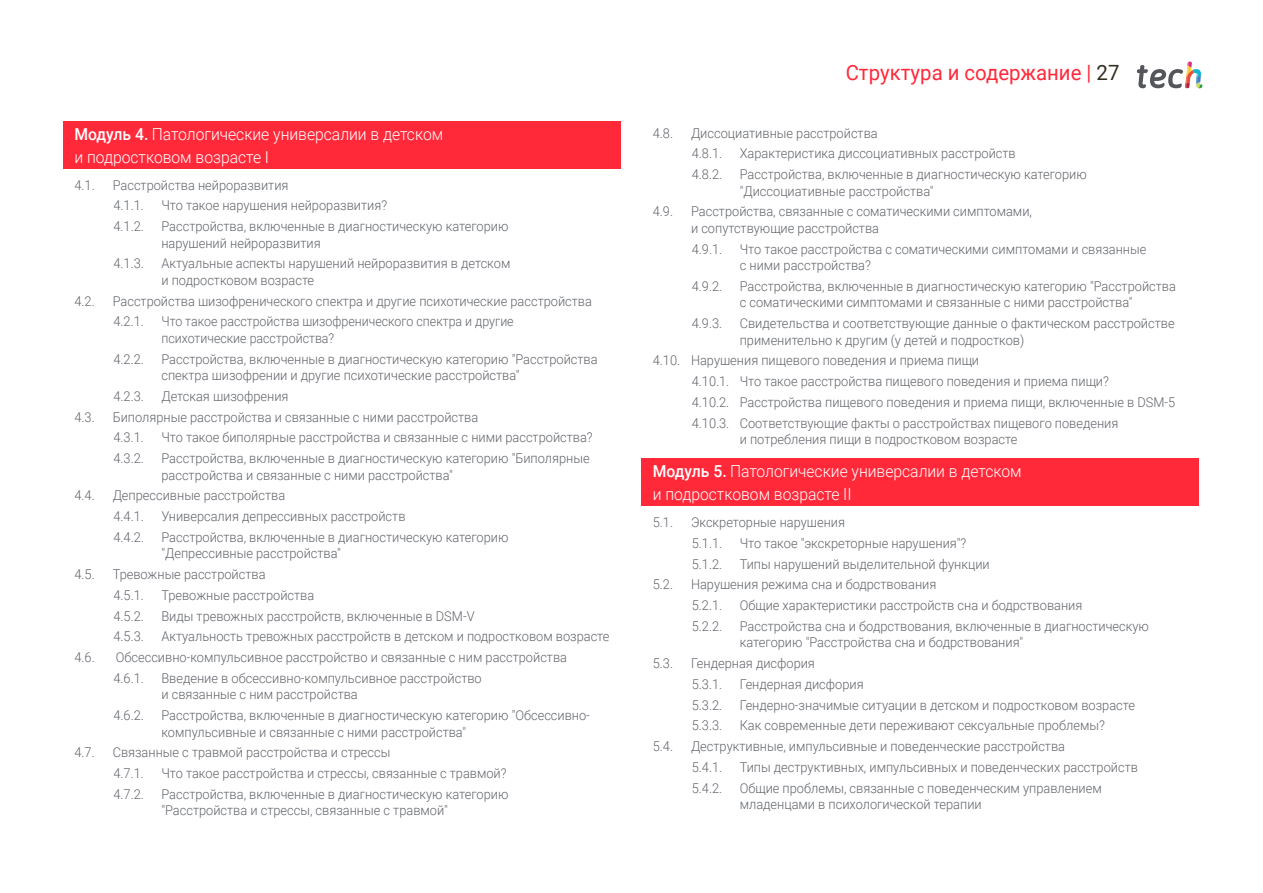
<style>
.page{position:relative;width:1263px;height:893px;background:#fff}
.page>*{position:absolute;margin:0;border:0;box-sizing:border-box;transform-origin:0 0}
.t1{font:21px "Roboto";color:#ff293a}
.t2{font:300 16.5px/22.5px "Roboto";color:#fff;scale:.95 1}
.t3{font:300 13.5px/20.7px "Roboto";color:#61646a;scale:.95 1}
.t4{font:300 13.5px/16.5px "Roboto";color:#61646a;scale:.92 1}
.s1{font-weight:500}
.s2{color:#312e20}
</style>
<div class="page">
<div style="left:63px;top:121px;width:558px;height:48px;background:#ff293a"></div>
<div style="left:642px;top:459px;width:557px;height:47px;background:#ff293a"></div>
<svg style="left:1137px;top:62px;width:65px;height:27px"></svg>
<p class="t2" style="left:74px;top:122px;width:390px"><span class="s1">Модуль 4.</span> Патологические универсалии в детском и подростковом возрасте I</p>
<p class="t3" style="left:74px;top:174px;width:23px">4.1.</p>
<p class="t3" style="left:113px;top:174px;width:187px">Расстройства нейроразвития<br>4.1.1.</p>
<p class="t3" style="left:161px;top:195px;width:239px">Что такое нарушения нейроразвития?</p>
<p class="t3" style="left:113px;top:215px;width:34px">4.1.2.</p>
<p class="t3" style="left:161px;top:218px;width:367px;line-height:16.5px">Расстройства, включенные в диагностическую категорию нарушений нейроразвития</p>
<p class="t3" style="left:113px;top:253px;width:34px">4.1.3.</p>
<p class="t3" style="left:161px;top:255px;width:369px;line-height:16.5px">Актуальные аспекты нарушений нейроразвития в детском и подростковом возрасте</p>
<p class="t3" style="left:74px;top:290px;width:23px">4.2.</p>
<p class="t3" style="left:113px;top:290px;width:506px">Расстройства шизофренического спектра и другие психотические расстройства<br>4.2.1.</p>
<p class="t4" style="left:161px;top:313px;width:384px">Что такое расстройства шизофренического спектра и другие психотические расстройства?</p>
<p class="t3" style="left:113px;top:348px;width:34px">4.2.2.</p>
<p class="t3" style="left:161px;top:350px;width:461px;line-height:16.5px">Расстройства, включенные в диагностическую категорию "Расстройства спектра шизофрении и другие психотические расстройства"</p>
<p class="t3" style="left:113px;top:385px;width:34px">4.2.3.</p>
<p class="t3" style="left:161px;top:385px;width:135px">Детская шизофрения</p>
<p class="t3" style="left:74px;top:406px;width:23px">4.3.</p>
<p class="t3" style="left:113px;top:406px;width:386px">Биполярные расстройства и связанные с ними расстройства<br>4.3.1.</p>
<p class="t3" style="left:161px;top:427px;width:456px">Что такое биполярные расстройства и связанные с ними расстройства?</p>
<p class="t3" style="left:113px;top:447px;width:34px">4.3.2.</p>
<p class="t3" style="left:161px;top:450px;width:452px;line-height:16.5px">Расстройства, включенные в диагностическую категорию "Биполярные расстройства и связанные с ними расстройства"</p>
<p class="t3" style="left:74px;top:485px;width:23px">4.4.</p>
<p class="t3" style="left:113px;top:485px;width:183px">Депрессивные расстройства<br>4.4.1.</p>
<p class="t3" style="left:161px;top:505px;width:258px">Универсалия депрессивных расстройств</p>
<p class="t3" style="left:113px;top:526px;width:34px">4.4.2.</p>
<p class="t3" style="left:161px;top:528px;width:367px;line-height:16.5px">Расстройства, включенные в диагностическую категорию "Депрессивные расстройства"</p>
<p class="t3" style="left:74px;top:563px;width:23px">4.5.</p>
<p class="t3" style="left:113px;top:563px;width:162px">Тревожные расстройства<br>4.5.1.</p>
<p class="t3" style="left:161px;top:584px;width:162px">Тревожные расстройства</p>
<p class="t3" style="left:113px;top:605px;width:34px">4.5.2.</p>
<p class="t3" style="left:161px;top:605px;width:331px">Виды тревожных расстройств, включенные в DSM-V</p>
<p class="t3" style="left:113px;top:626px;width:34px">4.5.3.</p>
<p class="t3" style="left:161px;top:626px;width:473px">Актуальность тревожных расстройств в детском и подростковом возрасте</p>
<p class="t3" style="left:74px;top:646px;width:23px">4.6.</p>
<p class="t3" style="left:113px;top:646px;width:479px">Обсессивно-компульсивное расстройство и связанные с ним расстройства<br>4.6.1.</p>
<p class="t3" style="left:161px;top:669px;width:339px;line-height:16.5px">Введение в обсессивно-компульсивное расстройство и связанные с ним расстройства</p>
<p class="t3" style="left:113px;top:704px;width:34px">4.6.2.</p>
<p class="t3" style="left:161px;top:707px;width:453px;line-height:16.5px">Расстройства, включенные в диагностическую категорию "Обсессивно&shy;компульсивные и связанные с ними расстройства"</p>
<p class="t3" style="left:74px;top:742px;width:23px">4.7.</p>
<p class="t3" style="left:113px;top:742px;width:294px">Связанные с травмой расстройства и стрессы<br>4.7.1.</p>
<p class="t3" style="left:161px;top:762px;width:365px">Что такое расстройства и стрессы, связанные с травмой?</p>
<p class="t3" style="left:113px;top:783px;width:34px">4.7.2.</p>
<p class="t3" style="left:161px;top:785px;width:367px;line-height:16.5px">Расстройства, включенные в диагностическую категорию "Расстройства и стрессы, связанные с травмой"</p>
<h1 class="t1" style="left:846px;top:57px;width:275px">Структура и содержание | <span class="s2">27</span></h1>
<p class="t3" style="left:653px;top:122px;width:23px">4.8.</p>
<p class="t3" style="left:691px;top:122px;width:198px">Диссоциативные расстройства<br>4.8.1.</p>
<p class="t3" style="left:740px;top:143px;width:292px">Характеристика диссоциативных расстройств</p>
<p class="t3" style="left:692px;top:164px;width:34px">4.8.2.</p>
<p class="t3" style="left:740px;top:166px;width:367px;line-height:16.5px">Расстройства, включенные в диагностическую категорию "Диссоциативные расстройства"</p>
<p class="t3" style="left:653px;top:201px;width:23px">4.9.</p>
<p class="t3" style="left:691px;top:203px;width:360px;line-height:16.5px">Расстройства, связанные с соматическими симптомами, и сопутствующие расстройства</p>
<p class="t3" style="left:692px;top:238px;width:34px">4.9.1.</p>
<p class="t3" style="left:740px;top:240px;width:430px;line-height:16.5px">Что такое расстройства с соматическими симптомами и связанные с ними расстройства?</p>
<p class="t3" style="left:692px;top:275px;width:34px">4.9.2.</p>
<p class="t3" style="left:740px;top:277px;width:461px;line-height:16.5px">Расстройства, включенные в диагностическую категорию "Расстройства с соматическими симптомами и связанные с ними расстройства"</p>
<p class="t3" style="left:692px;top:313px;width:34px">4.9.3.</p>
<p class="t3" style="left:740px;top:315px;width:459px;line-height:16.5px">Свидетельства и соответствующие данные о фактическом расстройстве применительно к другим (у детей и подростков)</p>
<p class="t3" style="left:692px;top:350px;width:510px;text-indent:-39px">4.10. Нарушения пищевого поведения и приема пищи<br>4.10.1. Что такое расстройства пищевого поведения и приема пищи?<br>4.10.2. Расстройства пищевого поведения и приема пищи, включенные в DSM-5<br>4.10.3. Соответствующие факты о расстройствах пищевого поведения</p>
<p class="t3" style="left:740px;top:429px;width:294px">и потребления пищи в подростковом возрасте</p>
<p class="t2" style="left:653px;top:460px;width:390px"><span class="s1">Модуль 5.</span> Патологические универсалии в детском и подростковом возрасте II</p>
<p class="t3" style="left:653px;top:511px;width:23px">5.1.</p>
<p class="t3" style="left:691px;top:511px;width:164px">Экскреторные нарушения<br>5.1.1.</p>
<p class="t3" style="left:740px;top:532px;width:240px">Что такое "экскреторные нарушения"?</p>
<p class="t3" style="left:692px;top:553px;width:34px">5.1.2.</p>
<p class="t3" style="left:740px;top:553px;width:265px">Типы нарушений выделительной функции</p>
<p class="t3" style="left:653px;top:574px;width:23px">5.2.</p>
<p class="t3" style="left:691px;top:574px;width:260px">Нарушения режима сна и бодрствования<br>5.2.1.</p>
<p class="t3" style="left:740px;top:594px;width:362px">Общие характеристики расстройств сна и бодрствования</p>
<p class="t3" style="left:692px;top:615px;width:34px">5.2.2.</p>
<p class="t3" style="left:740px;top:617px;width:432px;line-height:16.5px">Расстройства сна и бодрствования, включенные в диагностическую категорию "Расстройства сна и бодрствования"</p>
<p class="t3" style="left:653px;top:652px;width:23px">5.3.</p>
<p class="t3" style="left:691px;top:652px;width:132px">Гендерная дисфория<br>5.3.1.</p>
<p class="t3" style="left:740px;top:673px;width:132px">Гендерная дисфория</p>
<p class="t3" style="left:692px;top:694px;width:34px">5.3.2.</p>
<p class="t3" style="left:740px;top:694px;width:418px">Гендерно-значимые ситуации в детском и подростковом возрасте</p>
<p class="t3" style="left:692px;top:715px;width:34px">5.3.3.</p>
<p class="t3" style="left:740px;top:715px;width:386px">Как современные дети переживают сексуальные проблемы?</p>
<p class="t3" style="left:653px;top:735px;width:23px">5.4.</p>
<p class="t3" style="left:691px;top:735px;width:395px">Деструктивные, импульсивные и поведенческие расстройства<br>5.4.1.</p>
<p class="t3" style="left:740px;top:756px;width:421px">Типы деструктивных, импульсивных и поведенческих расстройств</p>
<p class="t3" style="left:692px;top:777px;width:34px">5.4.2.</p>
<p class="t3" style="left:740px;top:779px;width:383px;line-height:16.5px">Общие проблемы, связанные с поведенческим управлением младенцами в психологической терапии</p>
</div>
